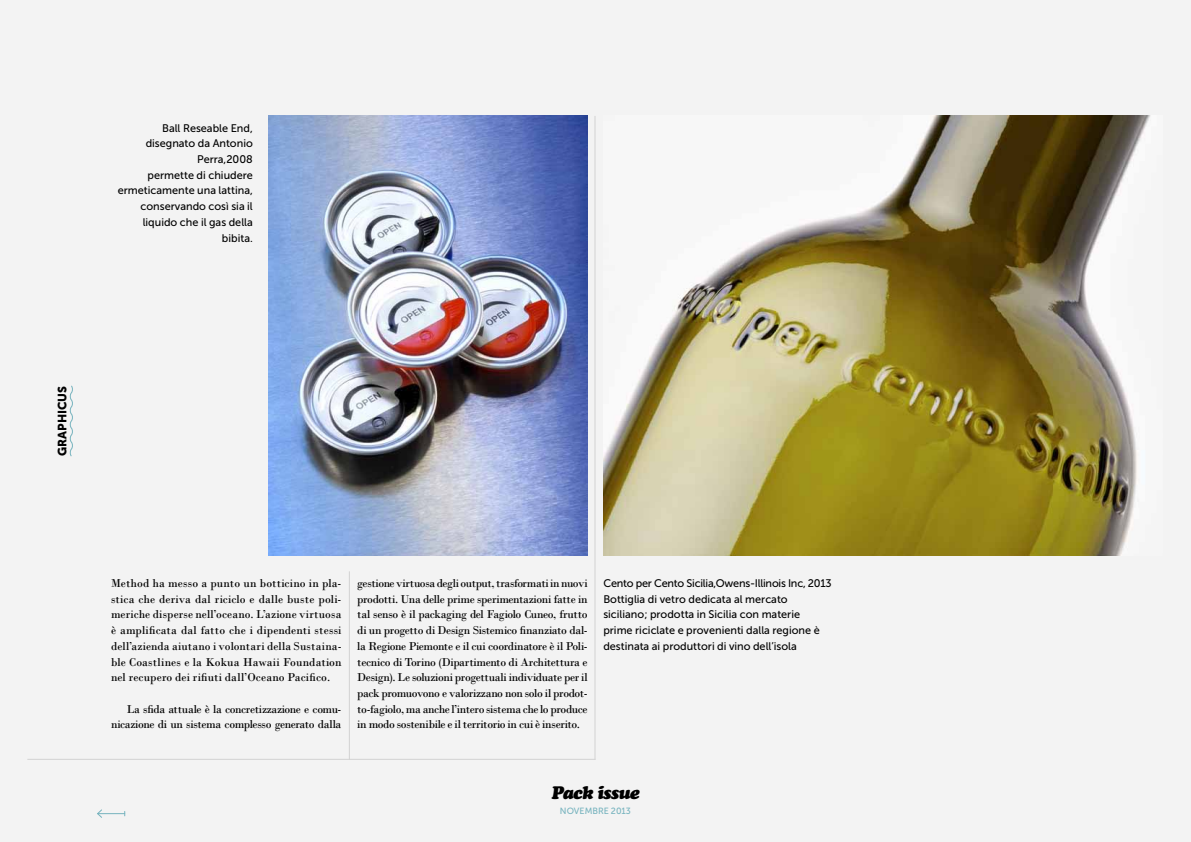
<style>
.page{position:relative;width:1191px;height:842px;background:#f3f3f3}
.page>*{position:absolute;margin:0;border:0;box-sizing:border-box;transform-origin:0 0}
.t1{font:italic 18px "Cooper Black Std";letter-spacing:-.05em;color:#000}
.t2{font:12px/15.7px "Bodoni";letter-spacing:-.025em;color:#000;text-align:justify}
.t3{font:12px "Museo Sans 900";color:#000}
.t4{font:11px/15.7px "Museo Sans 500";color:#000;text-align:right}
.t5{font:9px "Museo Sans 500";color:#76b3be}
</style>
<div class="page">
<svg style="left:69px;top:385px;width:4px;height:72px"></svg>
<hr style="left:349px;top:571px;width:1px;height:189px;background:#d2d2d2">
<hr style="left:594px;top:116px;width:1px;height:644px;background:#d2d2d2">
<img style="left:268px;top:116px;width:319px;height:440px">
<svg style="left:97px;top:809px;width:28px;height:9px"></svg>
<hr style="left:27px;top:759px;width:568px;height:1px;background:#d2d2d2">
<img style="left:603px;top:116px;width:547px;height:440px">
<p class="t4" style="left:118px;top:120px;width:137px">Ball Reseable End, disegnato da Antonio<br>Perra,2008<br>permette di chiudere ermeticamente una lattina, conservando così sia il liquido che il gas della bibita.</p>
<p class="t3" style="left:55px;top:456px;width:70px;rotate:-90deg">GRAPHICUS</p>
<p class="t2" style="left:111px;top:575px;width:232px">Method ha messo a punto un botticino in pla&shy;stica che deriva dal riciclo e dalle buste poli&shy;meriche disperse nell’oceano. L’azione virtuosa è amplificata dal fatto che i dipendenti stessi dell’azienda aiutano i volontari della Sustaina&shy;ble Coastlines e la Kokua Hawaii Foundation nel recupero dei rifiuti dall’Oceano Pacifico.</p>
<p class="t2" style="left:111px;top:701px;width:232px;text-align:right">La sfida attuale è la concretizzazione e comu&shy;nicazione di un sistema complesso generato dalla</p>
<p class="t2" style="left:357px;top:575px;width:232px">gestione virtuosa degli output, trasformati in nuovi prodotti. Una delle prime sperimentazioni fatte in tal senso è il packaging del Fagiolo Cuneo, frutto di un progetto di Design Sistemico finanziato dal&shy;la Regione Piemonte e il cui coordinatore è il Poli&shy;tecnico di Torino (Dipartimento di Architettura e Design). Le soluzioni progettuali individuate per il pack promuovono e valorizzano non solo il prodot&shy;to-fagiolo, ma anche l’intero sistema che lo produce in modo sostenibile e il territorio in cui è inserito.</p>
<p class="t4" style="left:603px;top:575px;width:230px;text-align:left">Cento per Cento Sicilia,Owens-I llinois I nc, 2013<br>Bottiglia di vetro dedicata al mercato siciliano; prodotta in Sicilia con materie prime riciclate e provenienti dalla regione è destinata ai produttori di vino dell’isola</p>
<h1 class="t1" style="left:551px;top:781px;width:90px">Pack issue</h1>
<p class="t5" style="left:560px;top:806px;width:73px">novembre 2013</p>
</div>
